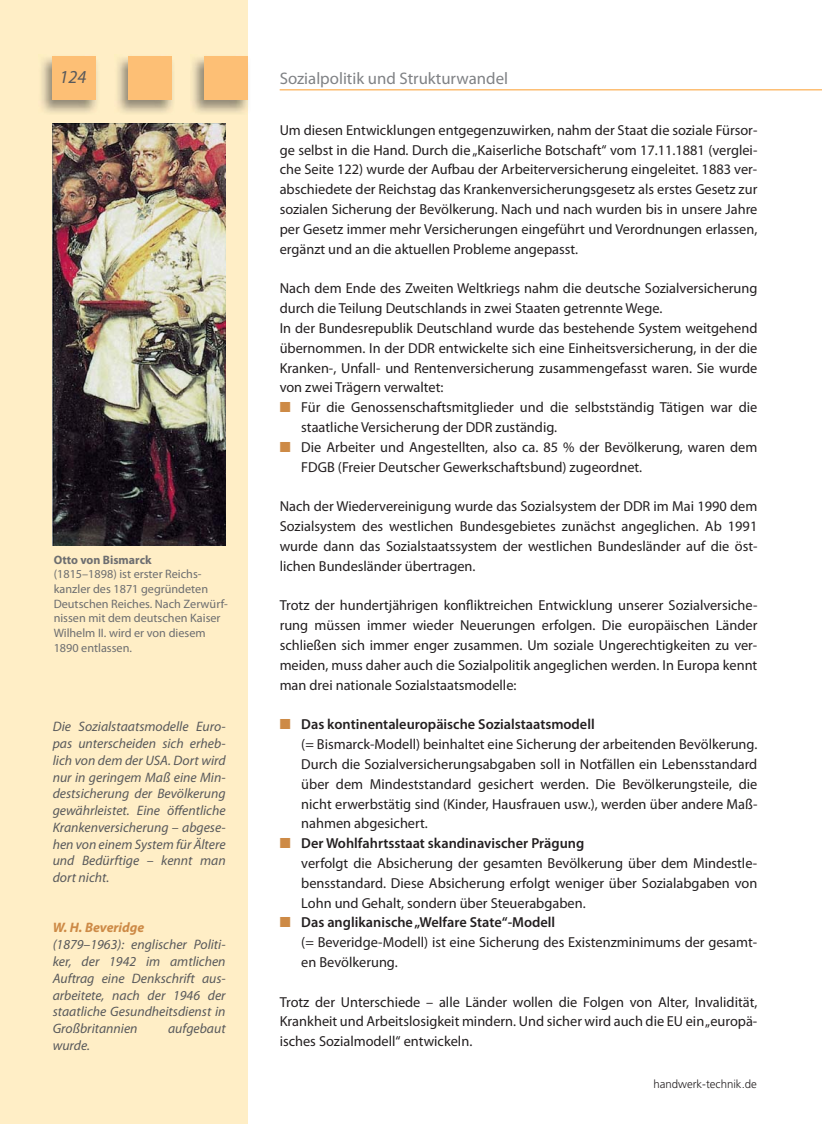
<style>
.page{position:relative;width:822px;height:1124px;background:#fff}
.page>*{position:absolute;margin:0;border:0;box-sizing:border-box;transform-origin:0 0}
.t1{font:italic 18.3px "Myriad Pro";color:#58595b}
.t2{font:16.8px "Myriad Pro";color:#808285}
.t3{font:14.55px/19.8px "Myriad Pro";color:#231f20}
.t4{font:italic 13.65px/16.8px "Myriad Pro";color:#58595b;text-align:justify}
.t5{font:italic 700 13.65px "Myriad Pro";color:#cd8a46}
.t6{font:12.15px/14.7px "Myriad Pro";color:#6d6e70}
.t7{font:700 12.15px "Myriad Pro";color:#6d6e70}
.t8{font:300 11.4px "Frutiger LT Std";color:#231f20}
.s1{color:#cd8a46}
.s2{font-weight:600}
</style>
<div class="page">
<div style="left:0;top:0;width:247px;height:1124px;background:#ffeec6"></div>
<img style="left:192px;top:55px;width:56px;height:60px">
<div style="left:204px;top:56px;width:43px;height:43px;background:#fdbf75"></div>
<img style="left:117px;top:56px;width:56px;height:57px">
<div style="left:128px;top:56px;width:43px;height:43px;background:#fdbf75"></div>
<img style="left:41px;top:56px;width:56px;height:57px">
<div style="left:53px;top:56px;width:43px;height:43px;background:#fdbf75"></div>
<hr style="left:280px;top:89px;width:541px;height:2px;background:#fdbf75">
<img style="left:53px;top:124px;width:173px;height:422px">
<p class="t1" style="left:59px;top:70px;width:28px">124</p>
<p class="t2" style="left:280px;top:72px;width:230px">Sozialpolitik und Strukturwandel</p>
<p class="t7" style="left:54px;top:555px;width:99px">Otto von Bismarck</p>
<p class="t6" style="left:54px;top:568px;width:176px">(1815–1898) ist erster Reichs&shy;kanzler des 1871 gegründeten<br>Deutschen Reiches. Nach Zerwürf&shy;nissen mit dem deutschen Kaiser<br>Wilhelm II. wird er von diesem<br>1890 entlassen.</p>
<p class="t4" style="left:53px;top:719px;width:174px">Die Sozialstaatsmodelle Euro&shy;pas unterscheiden sich erheb&shy;lich von dem der USA. Dort wird nur in geringem Maß eine Min&shy;destsicherung der Bevölkerung gewährleistet. Eine öffentliche Krankenversicherung – abgese&shy;hen von einem System für Ältere und Bedürftige – kennt man dort nicht.</p>
<p class="t5" style="left:53px;top:923px;width:93px">W. H. Beveridge</p>
<p class="t4" style="left:53px;top:937px;width:174px">(1879–1963): englischer Politi&shy;ker, der 1942 im amtlichen Auftrag eine Denkschrift aus&shy;arbeitete, nach der 1946 der staatliche Gesundheitsdienst in Großbritannien</p>
<p class="t4" style="left:168px;top:1021px;width:59px">aufgebaut</p>
<p class="t4" style="left:53px;top:1038px;width:39px">wurde.</p>
<p class="t3" style="left:280px;top:121px;width:479px;text-align:justify">Um diesen Entwicklungen entgegenzuwirken, nahm der Staat die soziale Fürsor&shy;ge selbst in die Hand. Durch die „ Kaiserliche Botschaft“ vom 17.11.1881 (verglei&shy;che Seite 122) wurde der Aufbau der Arbeiterversicherung eingeleitet. 1883 ver&shy;abschiedete der Reichstag das Krankenversicherungsgesetz als erstes Gesetz zur sozialen Sicherung der Bevölkerung. Nach und nach wurden bis in unsere Jahre per Gesetz immer mehr Versicherungen eingeführt und Verordnungen erlassen, ergänzt und an die aktuellen Probleme angepasst.</p>
<p class="t3" style="left:280px;top:279px;width:479px">Nach dem Ende des Zweiten Weltkriegs nahm die deutsche Sozialversicherung durch die Teilung Deutschlands in zwei Staaten getrennte Wege.<br>In der Bundesrepublik Deutschland wurde das bestehende System weitgehend übernommen. In der DDR entwickelte sich eine Einheitsversicherung, in der die Kranken-, Unfall- und Rentenversicherung zusammengefasst waren. Sie wurde von zwei Trägern verwaltet:</p>
<p class="t3" style="left:301px;top:398px;width:457px;text-indent:-22px"><span class="s1">■</span> Für die Genossenschaftsmitglieder und die selbstständig Tätigen war die staatliche Versicherung der DDR zuständig.</p>
<p class="t3" style="left:301px;top:438px;width:457px;text-indent:-22px"><span class="s1">■</span> Die Arbeiter und Angestellten, also ca. 85 % der Bevölkerung, waren dem<br>FDGB (Freier Deutscher Gewerkschaftsbund) zugeordnet.</p>
<p class="t3" style="left:280px;top:497px;width:479px;text-align:justify">Nach der Wiedervereinigung wurde das Sozialsystem der DDR im Mai 1990 dem Sozialsystem des westlichen Bundesgebietes zunächst angeglichen. Ab 1991 wurde dann das Sozialstaatssystem der westlichen Bundesländer auf die öst&shy;lichen Bundesländer übertragen.</p>
<p class="t3" style="left:280px;top:596px;width:479px;text-align:justify">Trotz der hundertjährigen konfliktreichen Entwicklung unserer Sozialversiche&shy;rung müssen immer wieder Neuerungen erfolgen. Die europäischen Länder schließen sich immer enger zusammen. Um soziale Ungerechtigkeiten zu ver&shy;meiden, muss daher auch die Sozialpolitik angeglichen werden. In Europa kennt man drei nationale Sozialstaatsmodelle:</p>
<p class="t3" style="left:301px;top:715px;width:457px;text-indent:-22px"><span class="s1">■</span> <span class="s2">Das kontinentaleuropäische Sozialstaatsmodell<br></span>(= Bismarck-Modell) beinhaltet eine Sicherung der arbeitenden Bevölkerung.<br>Durch die Sozialversicherungsabgaben soll in Notfällen ein Lebensstandard über dem Mindeststandard gesichert werden. Die Bevölkerungsteile, die nicht erwerbstätig sind (Kinder, Hausfrauen usw.), werden über andere Maß&shy;nahmen abgesichert.</p>
<p class="t3" style="left:301px;top:834px;width:457px;text-indent:-22px"><span class="s1">■</span> <span class="s2">Der Wohlfahrtsstaat skandinavischer Prägung<br></span>verfolgt die Absicherung der gesamten Bevölkerung über dem Mindestle&shy;bensstandard. Diese Absicherung erfolgt weniger über Sozialabgaben von Lohn und Gehalt, sondern über Steuerabgaben.</p>
<p class="t3" style="left:301px;top:913px;width:457px;text-indent:-22px"><span class="s1">■</span> <span class="s2">Das anglikanische „Welfare State“-Modell<br></span>(= Beveridge-Modell) ist eine Sicherung des Existenzminimums der gesamt&shy;en Bevölkerung.</p>
<p class="t3" style="left:280px;top:993px;width:479px;text-align:justify">Trotz der Unterschiede – alle Länder wollen die Folgen von Alter, Invalidität, Krankheit und Arbeitslosigkeit mindern. Und sicher wird auch die EU ein „europä&shy;isches Sozialmodell“ entwickeln.</p>
<p class="t8" style="left:653px;top:1077px;width:105px">handwerk-technik.de</p>
</div>
